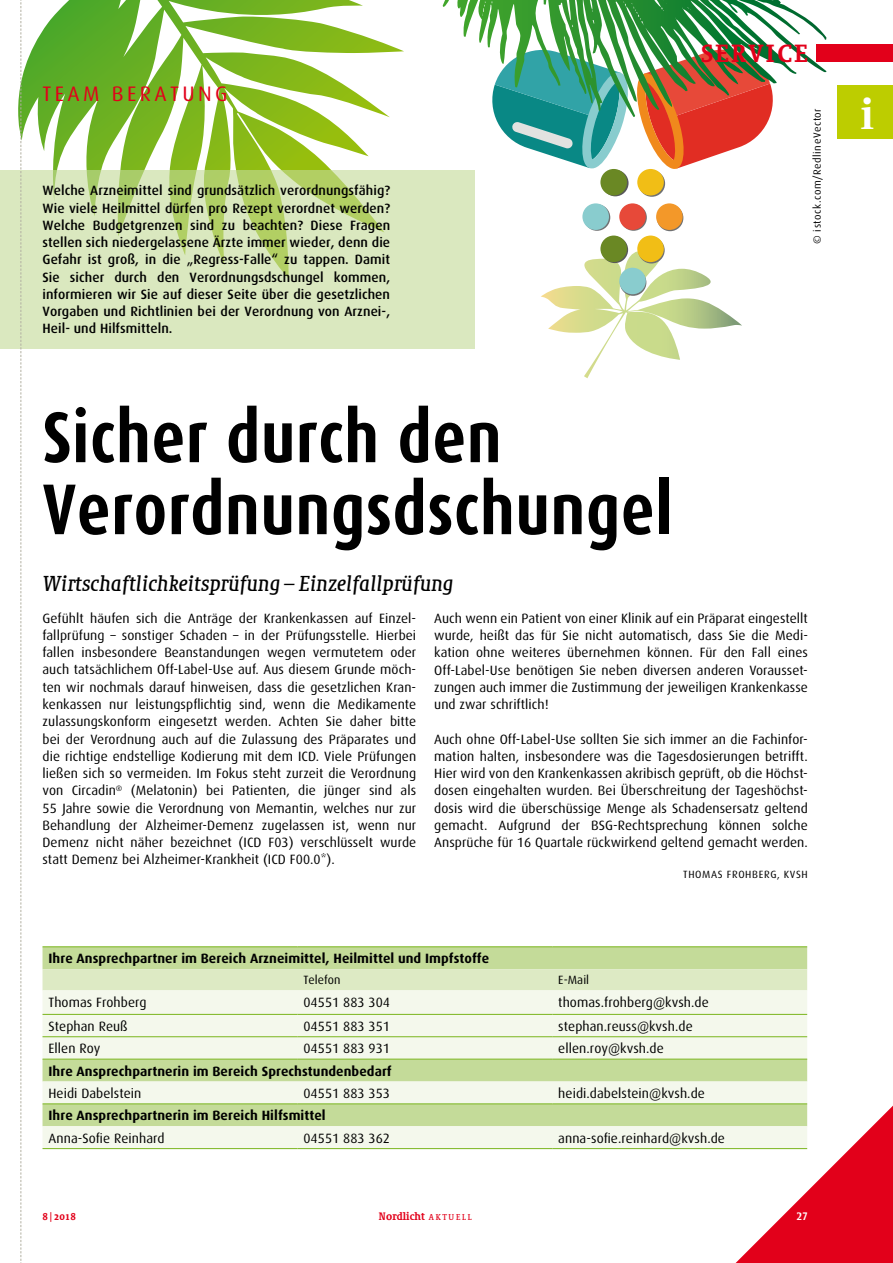
<style>
.page{position:relative;width:893px;height:1263px;background:#fff}
.page>*{position:absolute;margin:0;border:0;box-sizing:border-box;transform-origin:0 0}
.t1{font:700 72px/72px "Dax Condensed";letter-spacing:.005em;color:#000}
.t2{font:600 45px "Utopia";color:#fff}
.t3{font:24px "Sheriff Roman Bold Caps";letter-spacing:.05em;color:#e2001a}
.t4{font:21px "Sheriff Italian";letter-spacing:.005em;color:#000}
.t5{font:21px "Dax OT";letter-spacing:.16em;color:#e2001a}
.t6{font:13.5px/17.2px "Dax OT";letter-spacing:.005em;color:#000;text-align:justify}
.t7{font:500 13.5px/17.2px "Dax OT";letter-spacing:.005em;color:#000;text-align:justify}
.t8{font:700 13.5px "Dax OT";letter-spacing:.005em;color:#000}
.t9{font:12px "Dax OT";letter-spacing:.005em;color:#000}
.t10{font:10.5px "Dax OT";letter-spacing:.05em;color:#000}
.t11{font:700 10.5px "Sheriff";color:#e2001a}
.t12{font:10.5px "Sheriff Roman Bold Caps";color:#fff}
.s1{font-weight:400;font-size:8.25px}
</style>
<div class="page">
<svg style="left:18px;top:0;width:386px;height:170px"></svg>
<svg style="left:541px;top:251px;width:201px;height:127px"></svg>
<svg style="left:639px;top:170px;width:26px;height:27px"></svg>
<svg style="left:620px;top:269px;width:26px;height:27px"></svg>
<svg style="left:638px;top:237px;width:27px;height:26px"></svg>
<svg style="left:657px;top:205px;width:26px;height:26px"></svg>
<svg style="left:620px;top:204px;width:27px;height:27px"></svg>
<svg style="left:602px;top:170px;width:27px;height:26px"></svg>
<svg style="left:584px;top:204px;width:26px;height:27px"></svg>
<div style="left:656px;top:203px;width:27px;height:27px;background:#f39829;border-radius:50%"></div>
<div style="left:619px;top:203px;width:27px;height:27px;background:#e74939;border-radius:50%"></div>
<div style="left:582px;top:203px;width:27px;height:27px;background:#89ccce;border-radius:50%"></div>
<svg style="left:602px;top:237px;width:26px;height:26px"></svg>
<div style="left:637px;top:236px;width:27px;height:26px;background:#f1be16;border-radius:50%"></div>
<div style="left:600px;top:236px;width:27px;height:26px;background:#6a8824;border-radius:50%"></div>
<div style="left:637px;top:169px;width:27px;height:26px;background:#f1be16;border-radius:50%"></div>
<div style="left:600px;top:169px;width:27px;height:26px;background:#6a8824;border-radius:50%"></div>
<div style="left:619px;top:268px;width:27px;height:26px;background:#89ccce;border-radius:50%"></div>
<svg style="left:486px;top:0;width:340px;height:172px"></svg>
<svg style="left:723px;top:1103px;width:170px;height:160px"></svg>
<div style="left:816px;top:45px;width:77px;height:17px;background:#e2001a"></div>
<svg style="left:0;top:170px;width:474px;height:179px;background:#d5e5b5"></svg>
<div style="left:43px;top:947px;width:764px;height:22px;background:#c4db99"></div>
<div style="left:43px;top:969px;width:764px;height:21px;background:#ddeac4"></div>
<svg style="left:43px;top:990px;width:764px;height:158px;background:#e5efd3"></svg>
<hr style="left:43px;top:946px;width:254px;height:1px;background:#7ab51d">
<hr style="left:297px;top:946px;width:255px;height:1px;background:#7ab51d">
<hr style="left:552px;top:946px;width:255px;height:1px;background:#7ab51d">
<hr style="left:43px;top:1014px;width:254px;height:1px;background:#7ab51d">
<hr style="left:297px;top:1014px;width:255px;height:1px;background:#7ab51d">
<hr style="left:552px;top:1014px;width:255px;height:1px;background:#7ab51d">
<hr style="left:43px;top:1036px;width:254px;height:1px;background:#7ab51d">
<hr style="left:297px;top:1036px;width:255px;height:1px;background:#7ab51d">
<hr style="left:552px;top:1036px;width:255px;height:1px;background:#7ab51d">
<hr style="left:43px;top:1059px;width:254px;height:1px;background:#7ab51d">
<hr style="left:297px;top:1059px;width:255px;height:1px;background:#7ab51d">
<hr style="left:552px;top:1059px;width:255px;height:1px;background:#7ab51d">
<hr style="left:43px;top:1103px;width:254px;height:1px;background:#7ab51d">
<hr style="left:297px;top:1103px;width:255px;height:1px;background:#7ab51d">
<hr style="left:552px;top:1103px;width:255px;height:1px;background:#7ab51d">
<hr style="left:43px;top:1148px;width:254px;height:1px;background:#7ab51d">
<hr style="left:297px;top:1148px;width:255px;height:1px;background:#7ab51d">
<hr style="left:552px;top:1148px;width:255px;height:1px;background:#7ab51d">
<svg style="left:21px;top:0;width:1px;height:1263px"></svg>
<div style="left:838px;top:85px;width:55px;height:54px;background:#bdcd00"></div>
<h3 class="t5" style="left:43px;top:82px;width:186px">TEAM BERATUNG</h3>
<p class="t7" style="left:43px;top:182px;width:349px">Welche Arzneimittel sind grundsätzlich verordnungsfähig?<br>Wie viele Heilmittel dürfen pro Rezept verordnet werden?<br>Welche Budgetgrenzen sind zu beachten? Diese Fragen stellen sich niedergelassene Ärzte immer wieder, denn die Gefahr ist groß, in die „Regress-Falle“ zu tappen. Damit Sie sicher durch den Verordnungsdschungel kommen, informieren wir Sie auf dieser Seite über die gesetzlichen Vorgaben und Richtlinien bei der Verordnung von Arznei-, Heil- und Hilfsmitteln.</p>
<h1 class="t1" style="left:43px;top:402px;width:632px">Sicher durch den<br>Verordnungsdschungel</h1>
<h3 class="t4" style="left:43px;top:572px;width:412px">Wirtschaftlichkeitsprüfung – Einzelfallprüfung</h3>
<h3 class="t3" style="left:701px;top:39px;width:108px">SERVICE</h3>
<p class="t10" style="left:811px;top:244px;width:137px;rotate:-90deg">© istock.com/RedlineVector</p>
<p class="t6" style="left:43px;top:609px;width:375px">Gefühlt häufen sich die Anträge der Krankenkassen auf Einzel&shy;fallprüfung – sonstiger Schaden – in der Prüfungsstelle. Hierbei fallen insbesondere Beanstandungen wegen vermutetem oder auch tatsächlichem Off-Label-Use auf. Aus diesem Grunde möch&shy;ten wir nochmals darauf hinweisen, dass die gesetzlichen Kran&shy;kenkassen nur leistungspflichtig sind, wenn die Medikamente zulassungskonform eingesetzt werden. Achten Sie daher bitte bei der Verordnung auch auf die Zulassung des Präparates und die richtige endstellige Kodierung mit dem ICD. Viele Prüfungen ließen sich so vermeiden. Im Fokus steht zurzeit die Verordnung von Circadin<sup>®</sup> (Melatonin) bei Patienten, die jünger sind als 55 Jahre sowie die Verordnung von Memantin, welches nur zur Behandlung der Alzheimer-Demenz zugelassen ist, wenn nur Demenz nicht näher bezeichnet (ICD F03) verschlüsselt wurde statt Demenz bei Alzheimer-Krankheit (ICD F00.0*).</p>
<p class="t6" style="left:434px;top:609px;width:375px">Auch wenn ein Patient von einer Klinik auf ein Präparat eingestellt wurde, heißt das für Sie nicht automatisch, dass Sie die Medi&shy;kation ohne weiteres übernehmen können. Für den Fall eines Off-Label-Use benötigen Sie neben diversen anderen Vorausset&shy;zungen auch immer die Zustimmung der jeweiligen Krankenkasse und zwar schriftlich!</p>
<p class="t6" style="left:434px;top:730px;width:375px">Auch ohne Off-Label-Use sollten Sie sich immer an die Fachinfor&shy;mation halten, insbesondere was die Tagesdosierungen betrifft.<br>Hier wird von den Krankenkassen akribisch geprüft, ob die Höchst&shy;dosen eingehalten wurden. Bei Überschreitung der Tageshöchst&shy;dosis wird die überschüssige Menge als Schadensersatz geltend gemacht. Aufgrund der BSG-Rechtsprechung können solche Ansprüche für 16 Quartale rückwirkend geltend gemacht werden.</p>
<p class="t10" style="left:683px;top:868px;width:126px">THOMAS FROHBERG, KVSH</p>
<p class="t8" style="left:49px;top:951px;width:442px">Ihre Ansprechpartner im Bereich Arzneimittel, Heilmittel und Impfstoffe</p>
<p class="t9" style="left:303px;top:973px;width:39px">Telefon</p>
<p class="t9" style="left:558px;top:973px;width:32px">E-Mail</p>
<p class="t6" style="left:49px;top:993px;width:100px">Thomas Frohberg</p>
<p class="t6" style="left:303px;top:993px;width:88px">04551 883 304</p>
<p class="t6" style="left:558px;top:993px;width:152px">thomas.frohberg@kvsh.de</p>
<p class="t6" style="left:49px;top:1017px;width:81px">Stephan Reuß</p>
<p class="t6" style="left:303px;top:1017px;width:88px">04551 883 351</p>
<p class="t6" style="left:558px;top:1017px;width:136px">stephan.reuss@kvsh.de</p>
<p class="t6" style="left:49px;top:1040px;width:53px">Ellen Roy</p>
<p class="t6" style="left:303px;top:1040px;width:88px">04551 883 931</p>
<p class="t6" style="left:558px;top:1040px;width:107px">ellen.roy@kvsh.de</p>
<p class="t8" style="left:49px;top:1063px;width:345px">Ihre Ansprechpartnerin im Bereich Sprechstundenbedarf</p>
<p class="t6" style="left:49px;top:1085px;width:94px">Heidi Dabelstein</p>
<p class="t6" style="left:303px;top:1085px;width:88px">04551 883 353</p>
<p class="t6" style="left:558px;top:1085px;width:148px">heidi.dabelstein@kvsh.de</p>
<p class="t8" style="left:49px;top:1108px;width:279px">Ihre Ansprechpartnerin im Bereich Hilfsmittel</p>
<p class="t6" style="left:49px;top:1129px;width:118px">Anna-Sofie Reinhard</p>
<p class="t6" style="left:303px;top:1129px;width:88px">04551 883 362</p>
<p class="t6" style="left:558px;top:1129px;width:168px">anna-sofie.reinhard@kvsh.de</p>
<p class="t11" style="left:43px;top:1210px;width:35px">8 | 2018</p>
<p class="t11" style="left:379px;top:1210px;width:95px">Nordlicht <span class="s1">AKTUELL</span></p>
<p class="t12" style="left:796px;top:1210px;width:13px">27</p>
<h2 class="t2" style="left:860px;top:88px;width:15px">i</h2>
</div>
